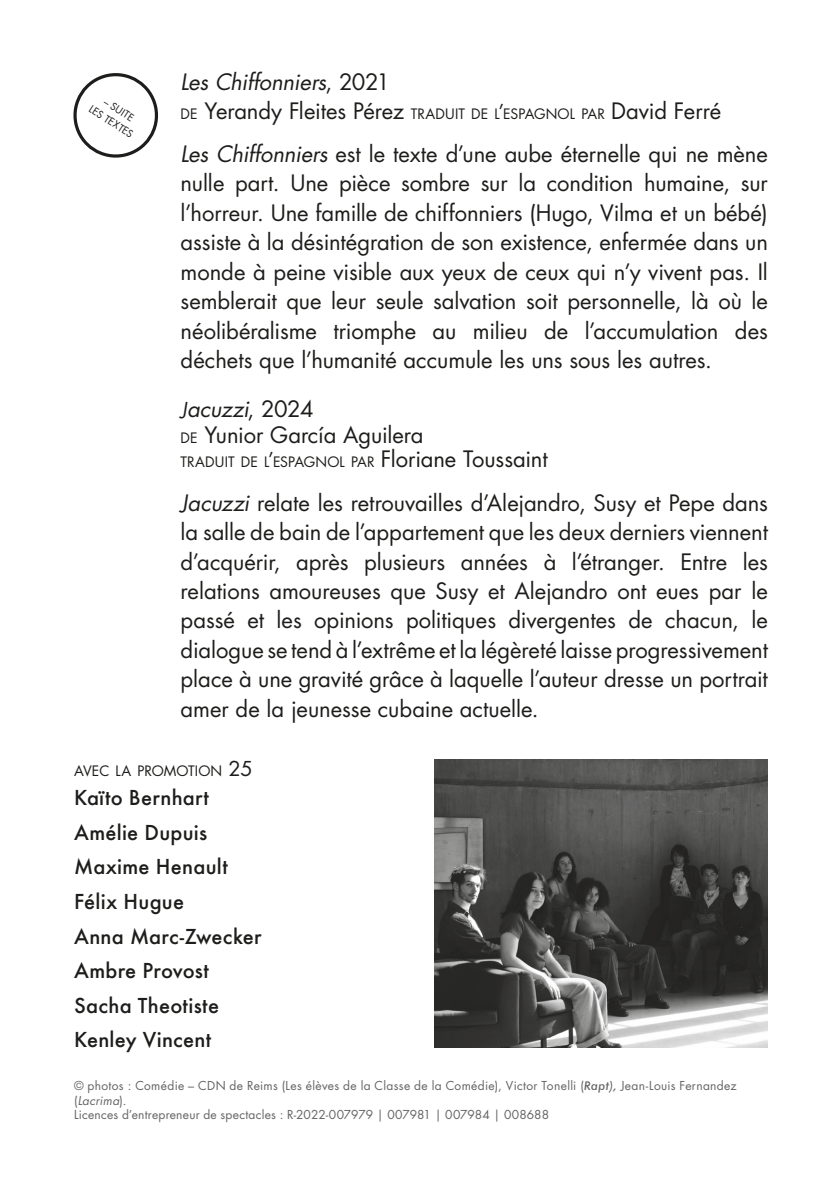
<style>
.page{position:relative;width:840px;height:1191px;background:#fff}
.page>*{position:absolute;margin:0;border:0;box-sizing:border-box;transform-origin:0 0}
.t1{font:22px/29.4px "Futura Std";letter-spacing:-.005em;color:#1d1d1b}
.t2{font:500 20px "Futura";letter-spacing:.015em;color:#1d1d1b}
.t3{font:14px "Futura Std";letter-spacing:.005em;color:#1d1d1b}
.t4{font:12px/14.4px "Futura Std";letter-spacing:.025em;color:#646463}
.t5{font:10px/14px "Futura Std";color:#1d1d1b;text-align:center}
.s1{font-style:italic}
.s2{font-size:14px}
.s3{font-size:20px}
.s4{font-style:italic;font-size:20px}
.s5{font-size:22px}
.s6{font-family:"Futura BT";font-weight:500;font-style:italic}
</style>
<div class="page">
<img style="left:434px;top:760px;width:333px;height:287px">
<svg style="left:73px;top:73px;width:86px;height:85px"></svg>
<p class="t5" style="left:101px;top:90px;width:52px;rotate:33deg">– SUITE<br>LES TEXTES</p>
<p class="t1" style="left:180px;top:68px;width:541px;line-height:28.6px"><span class="s1">Les Chiffonniers</span>, 2021<br><span class="s2">DE</span> Yerandy Fleites Pérez <span class="s2">TRADUIT DE L</span><span class="s3">’</span><span class="s2">ESPAGNOL PAR</span> David Ferré</p>
<p class="t1" style="left:180px;top:139px;width:588px;text-align:justify"><span class="s1">Les Chiffonniers</span> est le texte d’une aube éternelle qui ne mène nulle part. Une pièce sombre sur la condition humaine, sur l’horreur. Une famille de chiffonniers (Hugo, Vilma et un bébé) assiste à la désintégration de son existence, enfermée dans un monde à peine visible aux yeux de ceux qui n’y vivent pas. Il semblerait que leur seule salvation soit personnelle, là où le néolibéralisme triomphe au milieu de l’accumulation des déchets que l’humanité accumule les uns sous les autres.</p>
<p class="t1" style="left:180px;top:396px;width:244px;line-height:26px"><span class="s4">J</span><span class="s1">acuzzi</span>, 2024<br><span class="s2">DE</span> Yunior García Aguilera</p>
<p class="t3" style="left:180px;top:453px;width:368px">TRADUIT DE L<span class="s3">’</span>ESPAGNOL PAR <span class="s5">Floriane Toussaint</span></p>
<p class="t1" style="left:180px;top:488px;width:588px;text-align:justify"><span class="s1">Jacuzzi</span> relate les retrouvailles d’Alejandro, Susy et Pepe dans la salle de bain de l’appartement que les deux derniers viennent d’acquérir, après plusieurs années à l’étranger. Entre les relations amoureuses que Susy et Alejandro ont eues par le passé et les opinions politiques divergentes de chacun, le dialogue se tend à l’extrême et la légèreté laisse progressivement place à une gravité grâce à laquelle l’auteur dresse un portrait amer de la jeunesse cubaine actuelle.</p>
<p class="t3" style="left:74px;top:762px;width:180px">AVEC LA PROMOTION <span class="s3">25</span></p>
<p class="t2" style="left:74px;top:784px;width:136px">Kaïto Bernhart</p>
<p class="t2" style="left:74px;top:818px;width:134px">Amélie Dupuis</p>
<p class="t2" style="left:74px;top:853px;width:155px">Maxime Henault</p>
<p class="t2" style="left:74px;top:887px;width:111px">Félix Hugue</p>
<p class="t2" style="left:74px;top:922px;width:189px">Anna Marc-Zwecker</p>
<p class="t2" style="left:74px;top:957px;width:136px">Ambre Provost</p>
<p class="t2" style="left:74px;top:991px;width:146px">Sacha Theotiste</p>
<p class="t2" style="left:74px;top:1026px;width:139px">Kenley Vincent</p>
<p class="t4" style="left:74px;top:1078px;width:664px">© photos : Comédie – CDN de Reims (Les élèves de la Classe de la Comédie), Victor Tonelli (<span class="s6">Rapt),</span> Jean-Louis Fernandez (<span class="s1">Lacrima</span>).<br>Licences d’entrepreneur de spectacles : R-2022-007979 | 007981 | 007984 | 008688</p>
</div>
